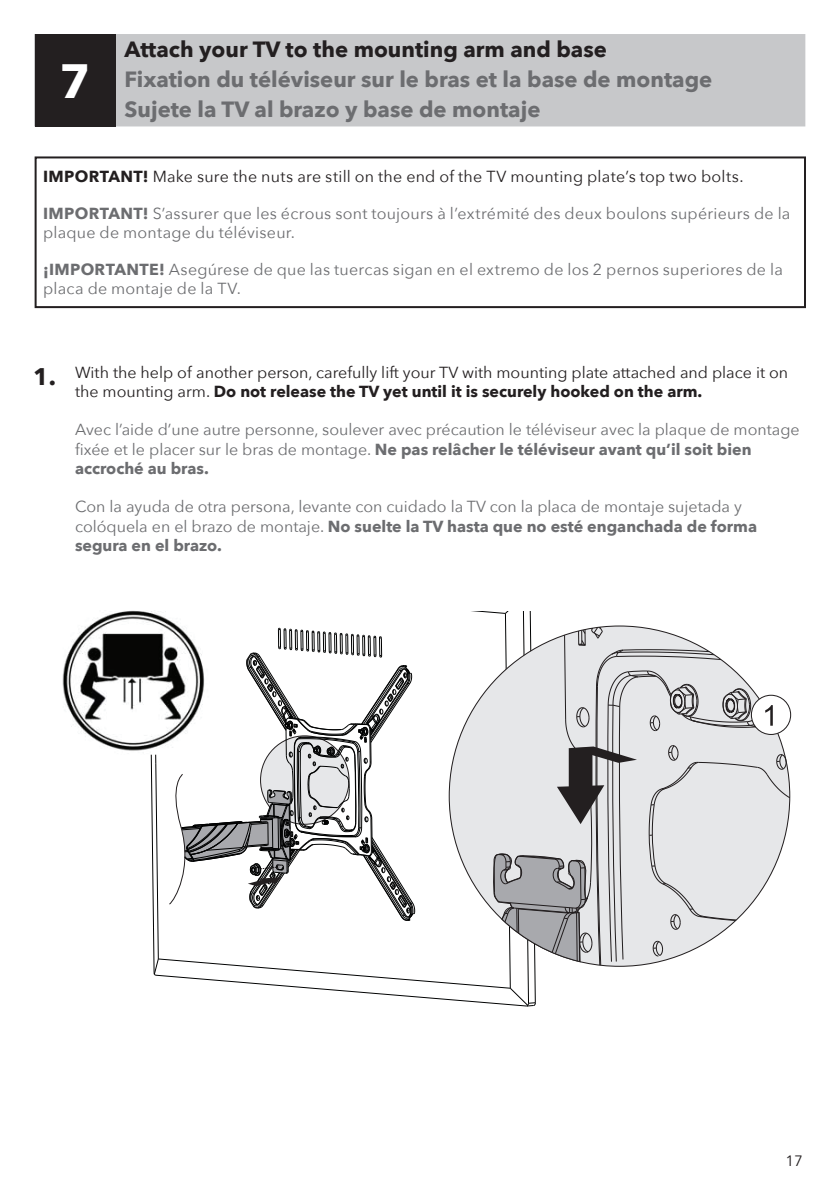
<style>
.page{position:relative;width:840px;height:1191px;background:#fff}
.page>*{position:absolute;margin:0;border:0;box-sizing:border-box;transform-origin:0 0}
.t1{font:700 48px "Avenir Next";color:#fff}
.t2{font:700 24px "Avenir Next";color:#231f20}
.t3{font:700 22px/30px "Avenir Next";color:#6c6d70}
.t4{font:700 22px "Avenir Next";color:#231f20}
.t5{font:16px/19.2px "Avenir Next";letter-spacing:.01em;color:#6c6d70}
.t6{font:16px/19.2px "Avenir Next";color:#231f20}
.t7{font:15px "Avenir Next";color:#231f20}
.s1{font-weight:700}
</style>
<div class="page">
<svg style="left:150px;top:611px;width:640px;height:395px"></svg>
<div style="left:34px;top:34px;width:770px;height:92px;background:#c7c8ca"></div>
<div style="left:35px;top:34px;width:80px;height:92px;background:#231f20"></div>
<div style="left:35px;top:156px;width:770px;height:152px;border:2px solid #231f20"></div>
<img style="left:62px;top:610px;width:147px;height:144px">
<h1 class="t1" style="left:59px;top:40px;width:33px">7</h1>
<h3 class="t4" style="left:124px;top:30px;width:483px">Attach your TV to the mounting arm and base</h3>
<h3 class="t3" style="left:124px;top:64px;width:589px">Fixation du téléviseur sur le bras et la base de montage<br>Sujete la TV al brazo y base de montaje</h3>
<p class="t6" style="left:43px;top:166px;width:701px"><span class="s1">IMPORTANT!</span> Make sure the nuts are still on the end of the TV mounting plate’s top two bolts.</p>
<p class="t5" style="left:43px;top:203px;width:748px"><span class="s1">IMPORTANT!</span> S’assurer que les écrous sont toujours à l’extrémité des deux boulons supérieurs de la plaque de montage du téléviseur.</p>
<p class="t5" style="left:43px;top:259px;width:740px"><span class="s1">¡IMPORTANTE!</span> Asegúrese de que las tuercas sigan en el extremo de los 2 pernos superiores de la placa de montaje de la TV.</p>
<h2 class="t2" style="left:33px;top:355px;width:24px">1.</h2>
<p class="t6" style="left:75px;top:362px;width:714px">With the help of another person, carefully lift your TV with mounting plate attached and place it on the mounting arm. <span class="s1">Do not release the TV yet until it is securely hooked on the arm.</span></p>
<p class="t5" style="left:75px;top:419px;width:725px">Avec l’aide d’une autre personne, soulever avec précaution le téléviseur avec la plaque de montage fixée et le placer sur le bras de montage. <span class="s1">Ne pas relâcher le téléviseur avant qu’il soit bien accroché au bras.</span></p>
<p class="t5" style="left:75px;top:496px;width:683px">Con la ayuda de otra persona, levante con cuidado la TV con la placa de montaje sujetada y colóquela en el brazo de montaje. <span class="s1">No suelte la TV hasta que no esté enganchada de forma segura en el brazo.</span></p>
<p class="t7" style="left:785px;top:1148px;width:19px">17</p>
</div>
